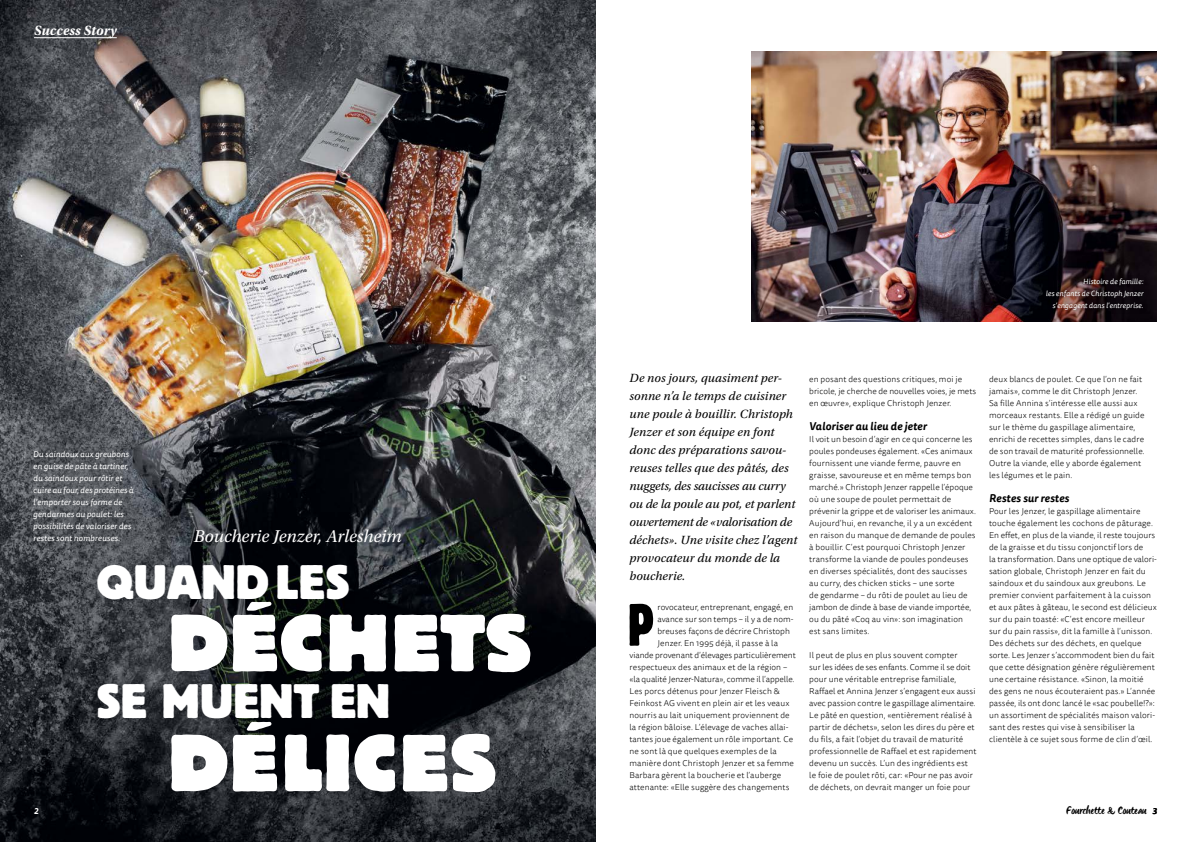
<style>
.page{position:relative;width:1191px;height:842px;background:#fff}
.page>*{position:absolute;margin:0;border:0;box-sizing:border-box;transform-origin:0 0}
.t1{font:800 80px "Block Berthold BQ";letter-spacing:.02em;color:#fff}
.t2{font:59.4px "Block Berthold BQ Extra Cnd";color:#000}
.t3{font:700 48px "Block Berthold BQ";color:#fff}
.t4{font:italic 18px "Utopia Std";color:#fff}
.t5{font:italic 700 14px "Utopia Std";letter-spacing:.005em;color:#fff}
.t6{font:italic 12.5px/18px "Utopia Std";letter-spacing:.01em;color:#000}
.t7{font:11.5px "Origo";color:#000}
.t8{font:italic 700 11px "Tisa Sans OT";letter-spacing:.01em;color:#000}
.t9{font:300 8.5px/12px "Tisa Sans OT";letter-spacing:.01em;color:#000}
.t10{font:italic 8.5px/12px "Tisa Sans OT";letter-spacing:.01em;color:#fff}
.t11{font:300 8.5px "Tisa Sans OT";letter-spacing:-.01em;color:#000}
.t12{font:italic 700 8.5px "Tisa Sans OT";color:#fff}
.t13{font:italic 7.5px/12px "Tisa Sans OT";letter-spacing:.01em;color:#fff;text-align:right}
.s1{font-family:"Tisa Sans OT";font-weight:700;font-style:italic;font-size:8.5px}
</style>
<div class="page">
<img style="left:0;top:0;width:595px;height:842px">
<hr style="left:34px;top:38px;width:83px;height:1px;background:#fff">
<div style="left:24px;top:443px;width:118px;height:108px;background:#262a2d;opacity:.75"></div>
<img style="left:751px;top:51px;width:406px;height:271px">
<div style="left:1040px;top:273px;width:109px;height:43px;background:#000;opacity:.75"></div>
<h3 class="t5" style="left:34px;top:22px;width:84px">Success Story</h3>
<p class="t10" style="left:33px;top:449px;width:101px">Du saindoux aux greubons en guise de pâte à tartiner, du saindoux pour rôtir et cuire au four, des protéines à l’emporter sous forme de gendarmes au poulet: les possibilités de valoriser des restes sont nombreuses.</p>
<h3 class="t3" style="left:96px;top:556px;width:255px">QUAND LES</h3>
<h1 class="t1" style="left:168px;top:599px;width:365px">DÉCHETS</h1>
<h3 class="t3" style="left:96px;top:675px;width:295px">SE MUENT EN</h3>
<h1 class="t1" style="left:168px;top:719px;width:330px">DÉLICES</h1>
<h3 class="t4" style="left:194px;top:526px;width:210px">Boucherie Jenzer, Arlesheim</h3>
<p class="t13" style="left:1045px;top:276px;width:99px">Histoire de famille:<br>les enfants de Christoph Jenzer s’engagent dans l’entreprise.</p>
<p class="t6" style="left:629px;top:369px;width:169px">De nos jours, quasiment per&shy;sonne n’a le temps de cuisiner une poule à bouillir. Christoph<br>Jenzer et son équipe en font donc des préparations savou&shy;reuses telles que des pâtés, des nuggets, des saucisses au curry ou de la poule au pot, et parlent ouvertement de «valorisation de déchets». Une visite chez l’agent provocateur du monde de la boucherie.</p>
<h2 class="t2" style="left:628px;top:591px;width:27px">P</h2>
<p class="t9" style="left:657px;top:601px;width:137px">rovocateur, entreprenant, engagé, en</p>
<p class="t9" style="left:657px;top:613px;width:138px">avance sur son temps – il y a de nom-</p>
<p class="t9" style="left:657px;top:625px;width:134px">breuses façons de décrire Christoph</p>
<p class="t9" style="left:657px;top:637px;width:122px">Jenzer. En 1995 déjà, il passe à la</p>
<p class="t11" style="left:629px;top:650px;width:168px">viande provenant d’élevages particulièrement</p>
<p class="t9" style="left:629px;top:661px;width:159px">respectueux des animaux et de la région –</p>
<p class="t11" style="left:629px;top:674px;width:167px">«la qualité Jenzer-Natura», comme il l’appelle.</p>
<p class="t9" style="left:629px;top:685px;width:152px">Les porcs détenus pour Jenzer Fleisch &amp;</p>
<p class="t9" style="left:629px;top:697px;width:161px">Feinkost AG vivent en plein air et les veaux</p>
<p class="t9" style="left:629px;top:709px;width:162px">nourris au lait uniquement proviennent de</p>
<p class="t9" style="left:629px;top:721px;width:161px">la région bâloise. L’élevage de vaches allai-</p>
<p class="t9" style="left:629px;top:733px;width:165px">tantes joue également un rôle important. Ce</p>
<p class="t9" style="left:629px;top:745px;width:149px">ne sont là que quelques exemples de la</p>
<p class="t9" style="left:629px;top:757px;width:166px">manière dont Christoph Jenzer et sa femme</p>
<p class="t9" style="left:629px;top:769px;width:153px">Barbara gèrent la boucherie et l’auberge</p>
<p class="t9" style="left:629px;top:781px;width:161px">attenante: «Elle suggère des changements</p>
<p class="t9" style="left:809px;top:373px;width:168px">en posant des questions critiques, moi je bricole, je cherche de nouvelles voies, je mets en œuvre», explique Christoph Jenzer.</p>
<p class="t8" style="left:809px;top:419px;width:119px">Valoriser au lieu de jeter</p>
<p class="t9" style="left:809px;top:433px;width:168px">Il voit un besoin d’agir en ce qui concerne les poules pondeuses également. «Ces animaux fournissent une viande ferme, pauvre en graisse, savoureuse et en même temps bon marché.» Christoph Jenzer rappelle l’époque où une soupe de poulet permettait de prévenir la grippe et de valoriser les animaux.<br>Aujourd’hui, en revanche, il y a un excédent en raison du manque de demande de poules à bouillir. C’est pourquoi Christoph Jenzer transforme la viande de poules pondeuses en diverses spécialités, dont des saucisses au curry, des chicken sticks – une sorte<br>de gendarme – du rôti de poulet au lieu de jambon de dinde à base de viande importée, ou du pâté «Coq au vin»: son imagination est sans limites.</p>
<p class="t9" style="left:809px;top:649px;width:169px">Il peut de plus en plus souvent compter<br>sur les idées de ses enfants. Comme il se doit pour une véritable entreprise familiale, Raffael et Annina Jenzer s’engagent eux aussi avec passion contre le gaspillage alimentaire.<br>Le pâté en question, «entièrement réalisé à partir de déchets», selon les dires du père et du fils, a fait l’objet du travail de maturité professionnelle de Raffael et est rapidement devenu un succès. L’un des ingrédients est le foie de poulet rôti, car: «Pour ne pas avoir de déchets, on devrait manger un foie pour</p>
<p class="t9" style="left:989px;top:373px;width:157px">deux blancs de poulet. Ce que l’on ne fait jamais», comme le dit Christoph Jenzer.<br>Sa fille Annina s’intéresse elle aussi aux morceaux restants. Elle a rédigé un guide sur le thème du gaspillage alimentaire, enrichi de recettes simples, dans le cadre de son travail de maturité professionnelle.<br>Outre la viande, elle y aborde également les légumes et le pain.</p>
<p class="t8" style="left:989px;top:491px;width:82px">Restes sur restes</p>
<p class="t9" style="left:989px;top:505px;width:169px">Pour les Jenzer, le gaspillage alimentaire touche également les cochons de pâturage.<br>En effet, en plus de la viande, il reste toujours de la graisse et du tissu conjonctif lors de<br>la transformation. Dans une optique de valori&shy;sation globale, Christoph Jenzer en fait du saindoux et du saindoux aux greubons. Le premier convient parfaitement à la cuisson et aux pâtes à gâteau, le second est délicieux sur du pain toasté: «C’est encore meilleur sur du pain rassis», dit la famille à l’unisson.<br>Des déchets sur des déchets, en quelque sorte. Les Jenzer s’accommodent bien du fait que cette désignation génère régulièrement une certaine résistance. «Sinon, la moitié des gens ne nous écouteraient pas.» L’année passée, ils ont donc lancé le «sac poubelle!?»: un assortiment de spécialités maison valori&shy;sant des restes qui vise à sensibiliser la clientèle à ce sujet sous forme de clin d’œil.</p>
<p class="t12" style="left:34px;top:806px;width:6px">2</p>
<h3 class="t7" style="left:1066px;top:802px;width:92px">Fourchette &amp; Couteau <span class="s1">3</span></h3>
</div>
